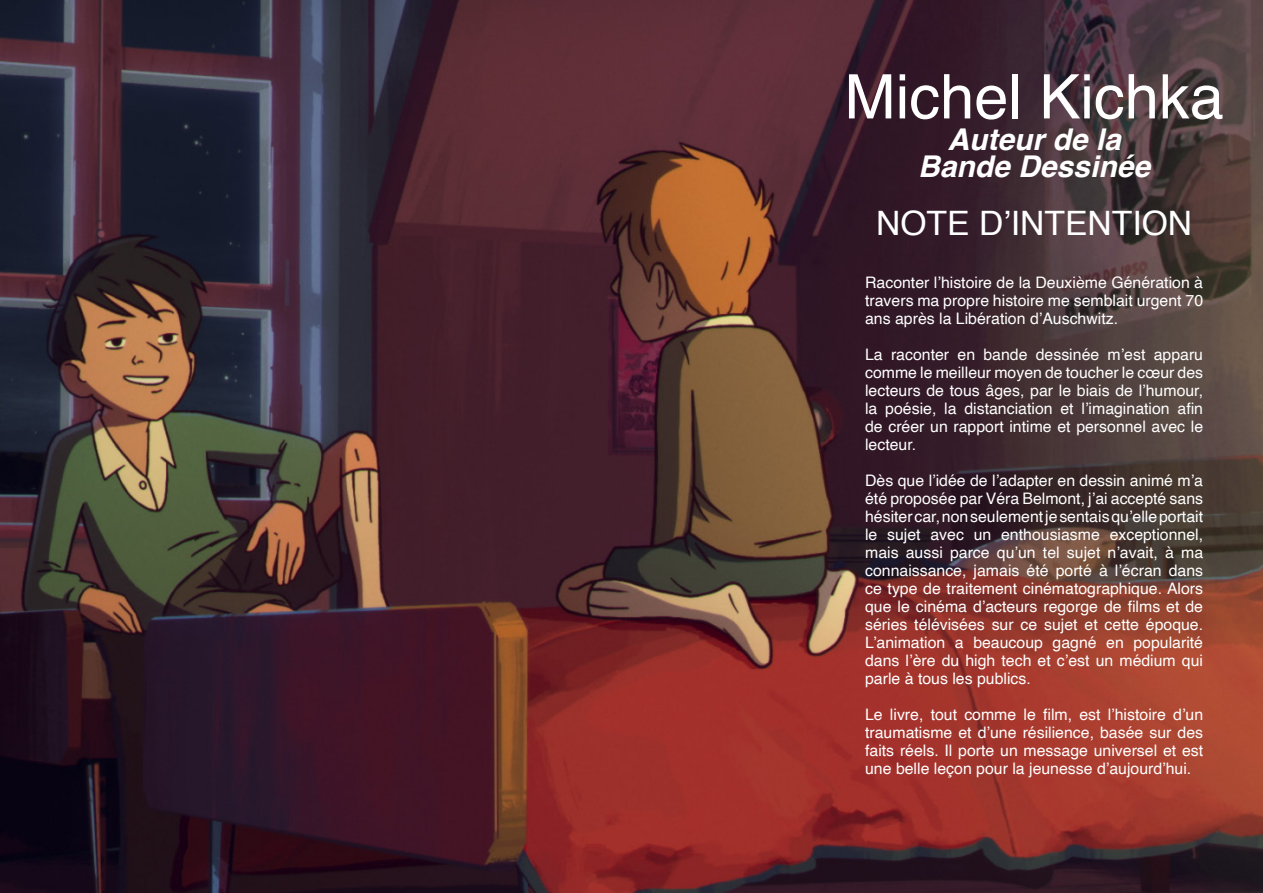
<style>
.page{position:relative;width:1263px;height:893px;background:#fff}
.page>*{position:absolute;margin:0;border:0;box-sizing:border-box;transform-origin:0 0}
.t1{font:61.5px "Helvetica";color:#fff}
.t2{font:33.6px "Helvetica";color:#fff}
.t3{font:italic 700 30px "Helvetica";color:#fff}
.t4{font:15.9px/18px "Helvetica";color:#fff;text-align:justify}
</style>
<div class="page">
<img style="left:0;top:0;width:1263px;height:893px">
<p class="t1" style="left:844px;top:49px;width:381px">Michel Kichka</p>
<p class="t3" style="left:947px;top:121px;width:175px">Auteur de la</p>
<p class="t3" style="left:918px;top:148px;width:233px">Bande Dessinée</p>
<p class="t2" style="left:876px;top:197px;width:317px">NOTE D’INTENTION</p>
<p class="t4" style="left:865px;top:274px;width:339px">Raconter l’histoire de la Deuxième Génération à travers ma propre histoire me semblait urgent 70 ans après la Libération d’Auschwitz.</p>
<p class="t4" style="left:865px;top:346px;width:339px">La raconter en bande dessinée m’est apparu comme le meilleur moyen de toucher le cœur des lecteurs de tous âges, par le biais de l’humour, la poésie, la distanciation et l’imagination afin de créer un rapport intime et personnel avec le lecteur.</p>
<p class="t4" style="left:865px;top:472px;width:340px">Dès que l’idée de l’adapter en dessin animé m’a été proposée par Véra Belmont, j’ai accepté sans hésiter car, non seulement je sentais qu’elle portait le sujet avec un enthousiasme exceptionnel, mais aussi parce qu’un tel sujet n’avait, à ma connaissance, jamais été porté à l’écran dans ce type de traitement cinématographique. Alors que le cinéma d’acteurs regorge de films et de séries télévisées sur ce sujet et cette époque.<br>L’animation a beaucoup gagné en popularité dans l’ère du high tech et c’est un médium qui parle à tous les publics.</p>
<p class="t4" style="left:865px;top:706px;width:339px">Le livre, tout comme le film, est l’histoire d’un traumatisme et d’une résilience, basée sur des faits réels. Il porte un message universel et est une belle leçon pour la jeunesse d’aujourd’hui.</p>
</div>
